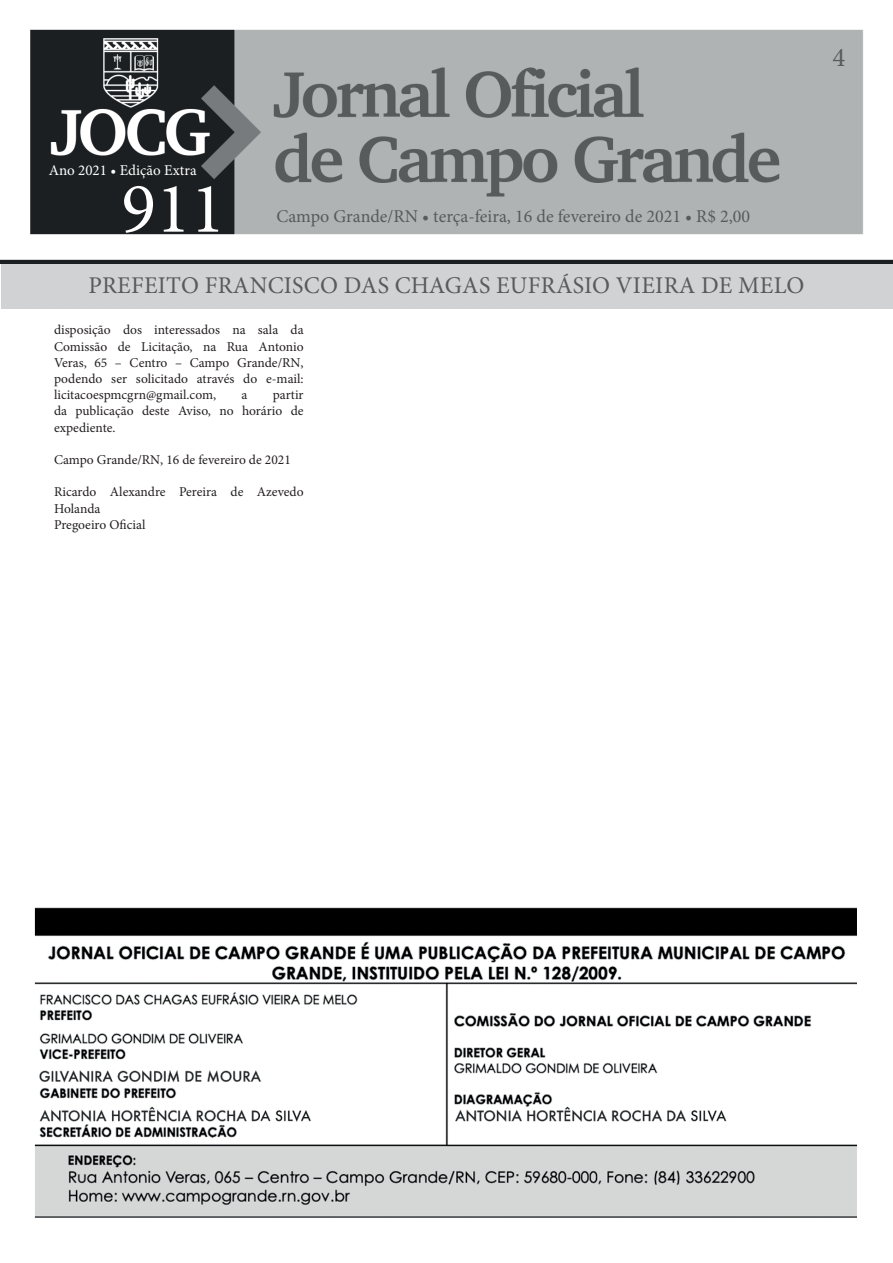
<style>
.page{position:relative;width:893px;height:1263px;background:#fff}
.page>*{position:absolute;margin:0;border:0;box-sizing:border-box;transform-origin:0 0}
.t1{font:72px "Minion Pro";color:#fff}
.t2{font:27px "Minion Pro";color:#575b5c}
.t3{font:24px "Minion Pro";letter-spacing:.01em;color:#575b5c}
.t4{font:18px "Minion Pro";color:#575b5c}
.t5{font:15px "Minion Pro";color:#fff}
.t6{font:13.5px/16.2px "Minion Pro";color:#231f20;text-align:justify}
</style>
<div class="page">
<img style="left:0;top:29px;width:893px;height:235px">
<div style="left:1px;top:264px;width:891px;height:44px;background:#d1d2d4"></div>
<img style="left:34px;top:907px;width:823px;height:311px">
<h2 class="t2" style="left:832px;top:40px;width:14px">4</h2>
<p class="t5" style="left:49px;top:160px;width:149px">Ano 2021 • Edição Extra</p>
<h1 class="t1" style="left:121px;top:160px;width:105px">911</h1>
<h3 class="t4" style="left:276px;top:204px;width:475px">Campo Grande/RN • terça-feira, 16 de fevereiro de 2021 • R$ 2,00</h3>
<h3 class="t3" style="left:88px;top:269px;width:718px">PREFEITO FRANCISCO DAS CHAGAS EUFRÁSIO VIEIRA DE MELO</h3>
<p class="t6" style="left:54px;top:322px;width:251px">disposição dos interessados na sala da Comissão de Licitação, na Rua Antonio Veras, 65 – Centro – Campo Grande/RN, podendo ser solicitado através do e-mail: licitacoespmcgrn@gmail.com,</p>
<p class="t6" style="left:54px;top:387px;width:251px;text-indent:219px">partir da publicação deste Aviso, no horário de expediente.</p>
<p class="t6" style="left:54px;top:452px;width:238px">Campo Grande/RN, 16 de fevereiro de 2021</p>
<p class="t6" style="left:54px;top:484px;width:251px;text-align:left">Ricardo Alexandre Pereira de Azevedo<br>Holanda<br>Pregoeiro Oficial</p>
<p class="t6" style="left:241px;top:387px;width:7px">a</p>
</div>
